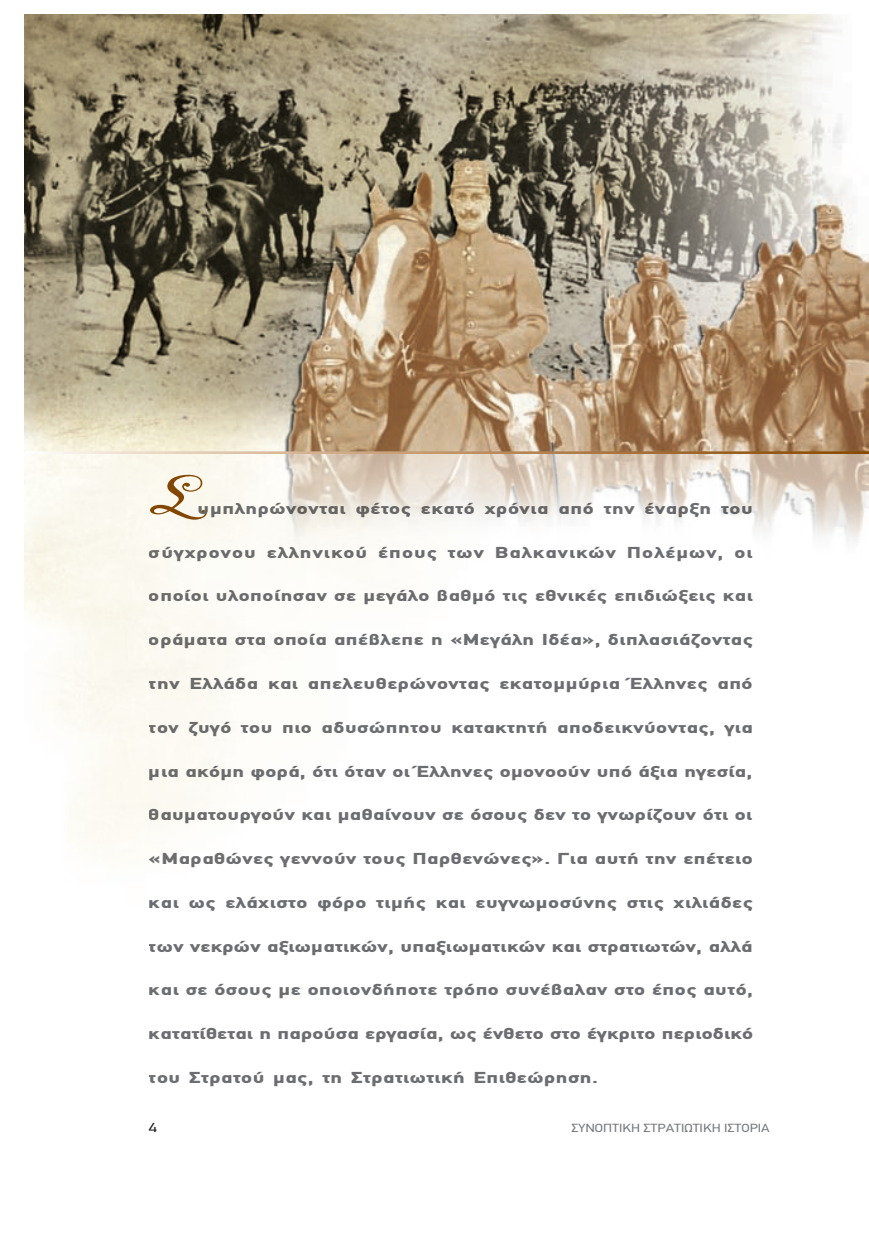
<style>
.page{position:relative;width:869px;height:1241px;background:#fff}
.page>*{position:absolute;margin:0;border:0;box-sizing:border-box;transform-origin:0 0}
.t1{font:58.8px "PF Bodoni Script One";color:#864900;scale:1.4 1}
.t2{font:900 15.92px "PF Din Text";letter-spacing:.025em;color:#6c6d70;scale:1.4 1}
.t3{font:900 15.92px "PF Din Text";letter-spacing:.05em;color:#6c6d70;scale:1.4 1}
.t4{font:11.9px "PF Din Text";color:#76787b;scale:1.2 1}
</style>
<div class="page">
<img style="left:868px;top:310px;width:1px;height:198px">
<img style="left:25px;top:15px;width:843px;height:436px">
<svg style="left:24px;top:451px;width:844px;height:405px"></svg>
<hr style="left:25px;top:451px;width:843px;height:3px;background:#fff">
<h1 class="t1" style="left:149px;top:464px;width:36px">Σ</h1>
<p class="t2" style="left:197px;top:498px;width:398px">υμπληρώνονται φέτος εκατό χρόνια από την έναρξη του</p>
<p class="t3" style="left:149px;top:542px;width:432px">σύγχρονου ελληνικού έπους των Βαλκανικών Πολέμων, οι</p>
<p class="t2" style="left:149px;top:586px;width:432px">οποίοι υλοποίησαν σε μεγάλο βαθμό τις εθνικές επιδιώξεις και</p>
<p class="t2" style="left:149px;top:630px;width:432px">οράματα στα οποία απέβλεπε η «Μεγάλη Ιδέα», διπλασιάζοντας</p>
<p class="t2" style="left:149px;top:673px;width:432px">την Ελλάδα και απελευθερώνοντας εκατομμύρια Έλληνες από</p>
<p class="t2" style="left:149px;top:717px;width:432px">τον ζυγό του πιο αδυσώπητου κατακτητή αποδεικνύοντας, για</p>
<p class="t2" style="left:149px;top:761px;width:432px">μια ακόμη φορά, ότι όταν οι Έλληνες ομονοούν υπό άξια ηγεσία,</p>
<p class="t2" style="left:149px;top:805px;width:432px">θαυματουργούν και μαθαίνουν σε όσους δεν το γνωρίζουν ότι οι</p>
<p class="t2" style="left:149px;top:848px;width:432px">«Μαραθώνες γεννούν τους Παρθενώνες». Για αυτή την επέτειο</p>
<p class="t2" style="left:149px;top:892px;width:432px">και ως ελάχιστο φόρο τιμής και ευγνωμοσύνης στις χιλιάδες</p>
<p class="t2" style="left:149px;top:936px;width:432px">των νεκρών αξιωματικών, υπαξιωματικών και στρατιωτών, αλλά</p>
<p class="t2" style="left:149px;top:980px;width:433px">και σε όσους με οποιονδήποτε τρόπο συνέβαλαν στο έπος αυτό,</p>
<p class="t2" style="left:149px;top:1023px;width:433px">κατατίθεται η παρούσα εργασία, ως ένθετο στο έγκριτο περιοδικό</p>
<p class="t2" style="left:149px;top:1067px;width:322px">του Στρατού μας, τη Στρατιωτική Επιθεώρηση.</p>
<p class="t4" style="left:571px;top:1120px;width:167px">ΣΥΝΟΠΤΙΚΗ ΣΤΡΑΤΙΩΤΙΚΗ ΙΣΤΟΡΙΑ</p>
</div>
